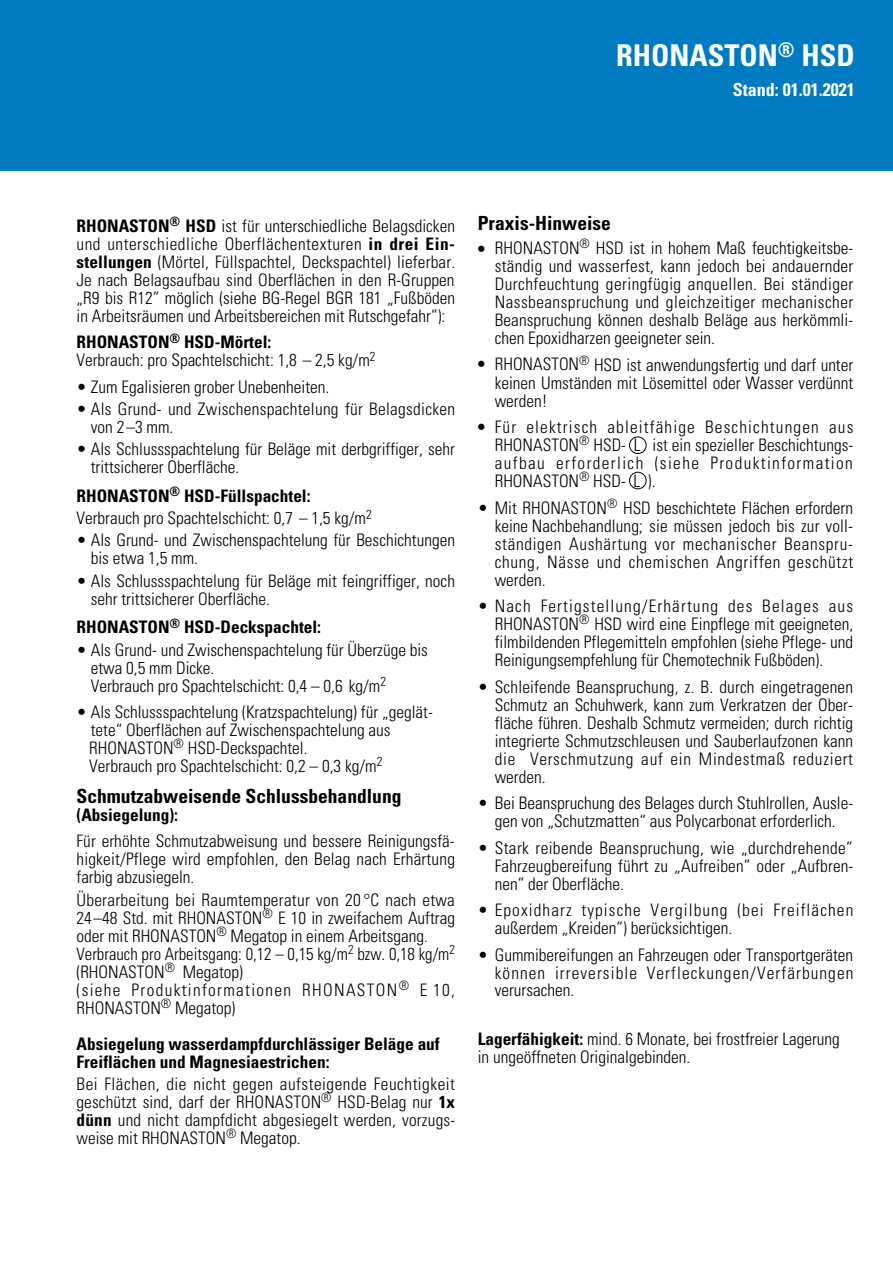
<style>
.page{position:relative;width:893px;height:1263px;background:#fff}
.page>*{position:absolute;margin:0;border:0;box-sizing:border-box;transform-origin:0 0}
.t1{font:700 condensed 30px "Univers LT";color:#fff}
.t2{font:700 condensed 19.5px "Univers LT";color:#000}
.t3{font:700 condensed 18px "Univers LT";color:#fff}
.t4{font:300 condensed 17.25px/18px "Univers LT";color:#000;text-align:justify}
.t5{font:700 condensed 17.25px/18px "Univers LT";color:#000}
.t6{font:300 condensed 17.25px/18px "Univers LT";letter-spacing:.065em;color:#000}
.t7{font:300 condensed 17.25px/18px "Univers LT";letter-spacing:.02em;color:#000}
.s1{font-weight:700}
</style>
<div class="page">
<div style="left:0;top:0;width:893px;height:170px;background:#007bc2"></div>
<div style="left:629px;top:437px;width:17px;height:17px;border:1px solid #000;border-radius:50%"></div>
<div style="left:629px;top:472px;width:17px;height:17px;border:1px solid #000;border-radius:50%"></div>
<h1 class="t1" style="left:616px;top:37px;width:240px">RHONASTON<sup>®</sup> HSD</h1>
<p class="t3" style="left:733px;top:79px;width:123px">Stand: 01.01.2021</p>
<p class="t4" style="left:77px;top:217px;width:380px"><span class="s1">RHONASTON</span><sup>®</sup> <span class="s1">HSD</span> ist für unterschiedliche Belagsdicken und unterschiedliche Oberflächentexturen <span class="s1">in drei Ein&shy;stellungen</span> (Mörtel, Füllspachtel, Deckspachtel) lieferbar.<br>Je nach Belagsaufbau sind Oberflächen in den R-Gruppen „R9 bis R12” möglich (siehe BG-Regel BGR 181 „Fußböden in Arbeitsräumen und Arbeitsbereichen mit Rutschgefahr”):</p>
<p class="t4" style="left:77px;top:333px;width:301px"><span class="s1">RHONASTON</span><sup>®</sup> <span class="s1">HSD-Mörtel:<br></span>Verbrauch: pro Spachtelschicht: 1,8 – 2,5 kg/m<sup>2</sup></p>
<p class="t4" style="left:77px;top:378px;width:254px">• Zum Egalisieren grober Unebenheiten.</p>
<p class="t7" style="left:91px;top:400px;width:366px;text-indent:-14px">• Als Grund- und Zwischenspachtelung für Belagsdicken von 2 –3 mm.</p>
<p class="t4" style="left:91px;top:440px;width:366px;text-indent:-14px">• Als Schlussspachtelung für Beläge mit derbgriffiger, sehr trittsicherer Oberfläche.</p>
<p class="t4" style="left:77px;top:485px;width:297px;line-height:22.2px"><span class="s1">RHONASTON</span><sup>®</sup> <span class="s1">HSD-Füllspachtel:<br></span>Verbrauch pro Spachtelschicht: 0,7 – 1,5 kg/m<sup>2</sup></p>
<p class="t4" style="left:91px;top:531px;width:366px;text-indent:-14px">• Als Grund- und Zwischenspachtelung für Beschichtungen bis etwa 1,5 mm.</p>
<p class="t4" style="left:91px;top:572px;width:366px;text-indent:-14px">• Als Schlussspachtelung für Beläge mit feingriffiger, noch sehr trittsicherer Oberfläche.</p>
<p class="t5" style="left:77px;top:618px;width:246px">RHONASTON<sup>®</sup> HSD-Deckspachtel:</p>
<p class="t4" style="left:91px;top:640px;width:339px;text-align:left;text-indent:-14px">• Als Grund- und Zwischenspachtelung für Überzüge bis etwa 0,5 mm Dicke.<br>Verbrauch pro Spachtelschicht: 0,4 – 0,6 kg/m<sup>2</sup></p>
<p class="t4" style="left:89px;top:703px;width:345px;text-align:left;text-indent:-13px">• Als Schlussspachtelung (Kratzspachtelung) für „geglät&shy;tete“ Oberflächen auf Zwischenspachtelung aus RHONASTON<sup>®</sup> HSD-Deckspachtel.<br>Verbrauch pro Spachtelschicht: 0,2 – 0,3 kg/m<sup>2</sup></p>
<p class="t2" style="left:77px;top:784px;width:327px">Schmutzabweisende Schlussbehandlung</p>
<p class="t5" style="left:77px;top:806px;width:103px">(Absiegelung):</p>
<p class="t4" style="left:77px;top:832px;width:380px">Für erhöhte Schmutzabweisung und bessere Reinigungsfä&shy;higkeit/Pflege wird empfohlen, den Belag nach Erhärtung farbig abzusiegeln.</p>
<p class="t4" style="left:77px;top:890px;width:380px;text-align:left">Überarbeitung bei Raumtemperatur von 20 °C nach etwa 24–48 Std. mit RHONASTON<sup>®</sup> E 10 in zweifachem Auftrag oder mit RHONASTON<sup>®</sup> Megatop in einem Arbeitsgang.<br>Verbrauch pro Arbeitsgang: 0,12 – 0,15 kg/m<sup>2</sup> bzw. 0,18 kg/m<sup>2 </sup>(RHONASTON<sup>®</sup> Megatop)<br>(siehe Produktinformationen RHONASTON<sup>®</sup> E 10, RHONASTON<sup>®</sup> Megatop)</p>
<p class="t5" style="left:77px;top:1034px;width:365px">Absiegelung wasserdampfdurchlässiger Beläge auf<br>Freiflächen und Magnesiaestrichen:</p>
<p class="t4" style="left:77px;top:1075px;width:380px">Bei Flächen, die nicht gegen aufsteigende Feuchtigkeit geschützt sind, darf der RHONASTON<sup>®</sup> HSD-Belag nur <span class="s1">1x dünn</span> und nicht dampfdicht abgesiegelt werden, vorzugs&shy;weise mit RHONASTON<sup>®</sup> Megatop.</p>
<p class="t2" style="left:478px;top:211px;width:135px">Praxis-Hinweise</p>
<p class="t4" style="left:495px;top:239px;width:360px;text-indent:-17px"><span class="s1">•</span> RHONASTON<sup>®</sup> HSD ist in hohem Maß feuchtigkeitsbe&shy;ständig und wasserfest, kann jedoch bei andauernder Durchfeuchtung geringfügig anquellen. Bei ständiger Nassbeanspruchung und gleichzeitiger mechanischer Beanspruchung können deshalb Beläge aus herkömmli&shy;chen Epoxidharzen geeigneter sein.</p>
<p class="t4" style="left:495px;top:355px;width:360px;text-indent:-17px"><span class="s1">•</span> RHONASTON<sup>®</sup> HSD ist anwendungsfertig und darf unter keinen Umständen mit Lösemittel oder Wasser verdünnt werden!</p>
<p class="t4" style="left:495px;top:418px;width:360px;text-indent:-17px"><span class="s1">•</span> Für elektrisch ableitfähige Beschichtungen aus RHONASTON<sup>®</sup> HSD- L ist ein spezieller Beschichtungs&shy;aufbau erforderlich (siehe Produktinformation RHONASTON<sup>®</sup> HSD- L ).</p>
<p class="t4" style="left:495px;top:498px;width:360px;text-indent:-17px">• Mit RHONASTON<sup>®</sup> HSD beschichtete Flächen erfordern keine Nachbehandlung; sie müssen jedoch bis zur voll&shy;ständigen Aushärtung vor mechanischer Beanspru&shy;chung, Nässe und chemischen Angriffen geschützt werden.</p>
<p class="t4" style="left:495px;top:597px;width:360px;text-indent:-17px">• Nach Fertigstellung/Erhärtung des Belages aus RHONASTON<sup>®</sup> HSD wird eine Einpflege mit geeigneten, filmbildenden Pflegemitteln empfohlen (siehe Pflege- und Reinigungsempfehlung für Chemotechnik Fußböden).</p>
<p class="t4" style="left:495px;top:677px;width:360px;text-indent:-17px">• Schleifende Beanspruchung, z. B. durch eingetragenen Schmutz an Schuhwerk, kann zum Verkratzen der Ober&shy;fläche führen. Deshalb Schmutz vermeiden; durch richtig integrierte Schmutzschleusen und Sauberlaufzonen kann die Verschmutzung auf ein Mindestmaß reduziert werden.</p>
<p class="t4" style="left:478px;top:794px;width:377px;text-align:center">• Bei Beanspruchung des Belages durch Stuhlrollen, Ausle&shy;gen von „Schutzmatten“ aus Polycarbonat erforderlich.</p>
<p class="t4" style="left:495px;top:838px;width:360px;text-indent:-17px">• Stark reibende Beanspruchung, wie „durchdrehende” Fahrzeugbereifung führt zu „Aufreiben” oder „Aufbren&shy;nen” der Oberfläche.</p>
<p class="t6" style="left:495px;top:901px;width:360px;text-indent:-17px">• Epoxidharz typische Vergilbung (bei Freiflächen außerdem „Kreiden”) berücksichtigen.</p>
<p class="t4" style="left:495px;top:945px;width:360px;text-indent:-17px">• Gummibereifungen an Fahrzeugen oder Transportgeräten können irreversible Verfleckungen/Verfärbungen verursachen.</p>
<p class="t4" style="left:478px;top:1030px;width:364px"><span class="s1">Lagerfähigkeit:</span> mind. 6 Monate, bei frostfreier Lagerung in ungeöffneten Originalgebinden.</p>
</div>
